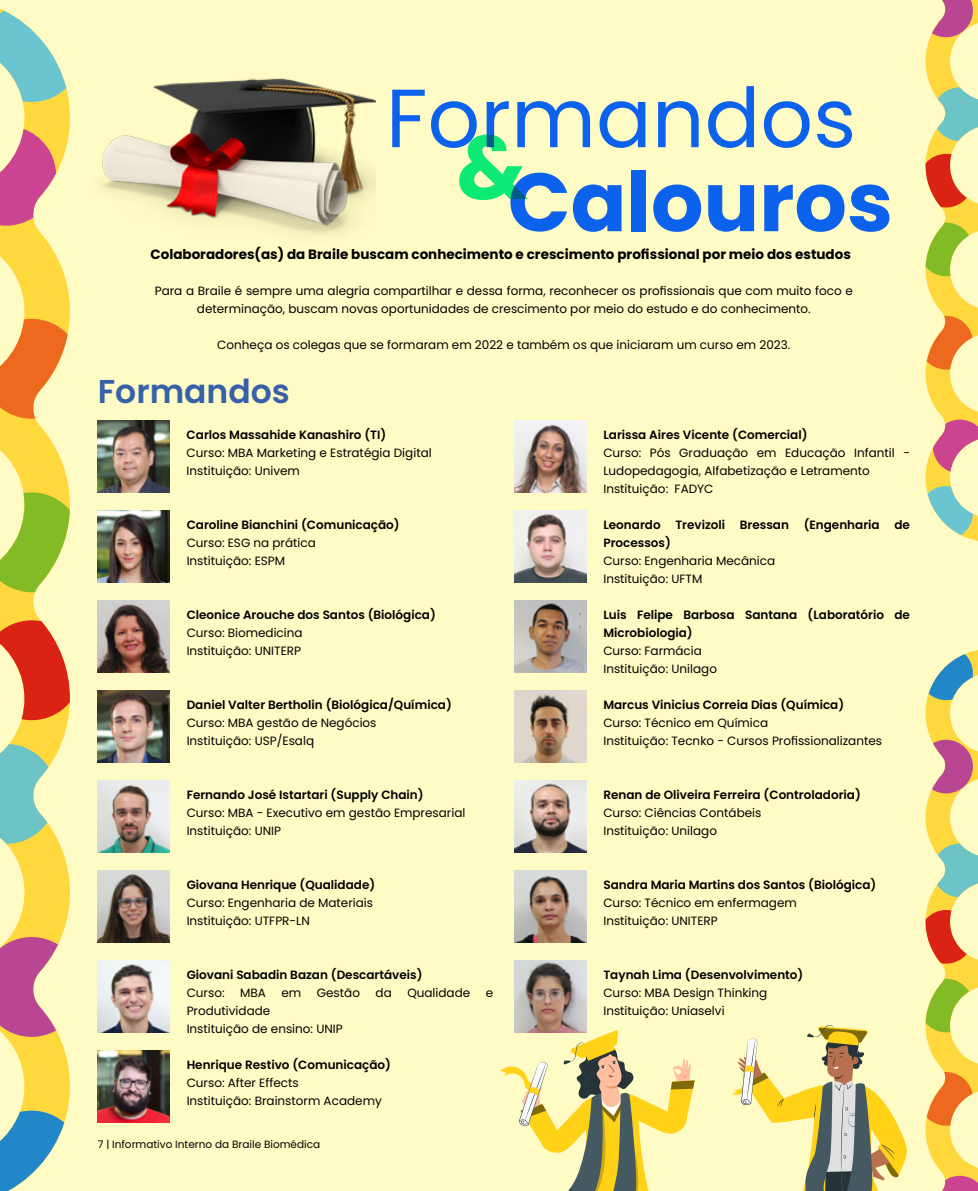
<style>
.page{position:relative;width:978px;height:1191px;background:#fffbc4}
.page>*{position:absolute;margin:0;border:0;box-sizing:border-box;transform-origin:0 0}
.t1{font:700 90px "Poppins";color:#0ced97}
.t2{font:82.5px "Poppins";color:#0c62ed}
.t3{font:700 82.5px "Poppins";color:#0c62ed}
.t4{font:600 33px "Poppins";color:#3660aa}
.t5{font:700 13.5px "Poppins";color:#000}
.t6{font:12px/18px "Poppins";color:#000}
.t7{font:600 12px/18px "Poppins";color:#000}
.t8{font:10.5px "Poppins";color:#000}
</style>
<div class="page">
<img style="left:102px;top:78px;width:273px;height:156px">
<img style="left:98px;top:421px;width:72px;height:72px">
<img style="left:514px;top:961px;width:72px;height:69px">
<img style="left:514px;top:421px;width:72px;height:72px">
<img style="left:98px;top:601px;width:72px;height:72px">
<img style="left:514px;top:601px;width:72px;height:72px">
<img style="left:98px;top:781px;width:72px;height:72px">
<img style="left:514px;top:781px;width:72px;height:72px">
<img style="left:98px;top:511px;width:72px;height:72px">
<img style="left:514px;top:511px;width:72px;height:72px">
<img style="left:98px;top:691px;width:72px;height:72px">
<img style="left:514px;top:691px;width:72px;height:72px">
<img style="left:98px;top:1051px;width:72px;height:72px">
<img style="left:98px;top:871px;width:72px;height:72px">
<img style="left:98px;top:961px;width:72px;height:72px">
<img style="left:514px;top:871px;width:72px;height:72px">
<svg style="left:0;top:8px;width:70px;height:1115px;fill:#ffd83d"></svg>
<svg style="left:0;top:11px;width:66px;height:91px"></svg>
<svg style="left:0;top:129px;width:56px;height:97px"></svg>
<svg style="left:0;top:319px;width:68px;height:100px"></svg>
<svg style="left:0;top:492px;width:70px;height:100px"></svg>
<svg style="left:0;top:620px;width:70px;height:100px"></svg>
<svg style="left:0;top:744px;width:48px;height:99px"></svg>
<svg style="left:0;top:937px;width:58px;height:99px"></svg>
<svg style="left:0;top:1110px;width:64px;height:81px"></svg>
<svg style="left:926px;top:0;width:52px;height:541px"></svg>
<svg style="left:926px;top:650px;width:52px;height:541px"></svg>
<svg style="left:732px;top:1025px;width:175px;height:166px"></svg>
<svg style="left:500px;top:1030px;width:195px;height:161px"></svg>
<h2 class="t2" style="left:386px;top:70px;width:472px">Formandos</h2>
<h2 class="t3" style="left:508px;top:154px;width:387px">Calouros</h2>
<h1 class="t1" style="left:456px;top:115px;width:73px">&amp;</h1>
<p class="t5" style="left:150px;top:246px;width:702px">Colaboradores(as) da Braile buscam conhecimento e crescimento profissional por meio dos estudos</p>
<p class="t6" style="left:155px;top:281px;width:700px;text-align:center">Para a Braile é sempre uma alegria compartilhar e dessa forma, reconhecer os profissionais que com muito foco e determinação, buscam novas oportunidades de crescimento por meio do estudo e do conhecimento.</p>
<p class="t6" style="left:217px;top:335px;width:575px">Conheça os colegas que se formaram em 2022 e também os que iniciaram um curso em 2023.</p>
<h3 class="t4" style="left:98px;top:372px;width:194px">Formandos</h3>
<p class="t7" style="left:187px;top:425px;width:201px">Carlos Massahide Kanashiro (TI)</p>
<p class="t6" style="left:187px;top:443px;width:247px">Curso: MBA Marketing e Estratégia Digital<br>Instituição: Univem</p>
<p class="t7" style="left:187px;top:515px;width:215px">Caroline Bianchini (Comunicação)</p>
<p class="t6" style="left:187px;top:533px;width:131px">Curso: ESG na prática<br>Instituição: ESPM</p>
<p class="t7" style="left:187px;top:605px;width:251px">Cleonice Arouche dos Santos (Biológica)</p>
<p class="t6" style="left:187px;top:623px;width:118px">Curso: Biomedicina<br>Instituição: UNITERP</p>
<p class="t7" style="left:187px;top:695px;width:267px">Daniel Valter Bertholin (Biológica/Química)</p>
<p class="t6" style="left:187px;top:713px;width:191px">Curso: MBA gestão de Negócios<br>Instituição: USP/Esalq</p>
<p class="t7" style="left:187px;top:785px;width:239px">Fernando José Istartari (Supply Chain)</p>
<p class="t6" style="left:187px;top:803px;width:280px">Curso: MBA - Executivo em gestão Empresarial<br>Instituição: UNIP</p>
<p class="t7" style="left:187px;top:875px;width:190px">Giovana Henrique (Qualidade)</p>
<p class="t6" style="left:187px;top:893px;width:188px">Curso: Engenharia de Materiais<br>Instituição: UTFPR-LN</p>
<p class="t7" style="left:187px;top:965px;width:237px">Giovani Sabadin Bazan (Descartáveis)</p>
<p class="t6" style="left:187px;top:983px;width:39px">Curso:</p>
<p class="t6" style="left:240px;top:983px;width:27px">MBA</p>
<p class="t6" style="left:281px;top:983px;width:21px">em</p>
<p class="t6" style="left:317px;top:983px;width:45px">Gestão</p>
<p class="t6" style="left:376px;top:983px;width:18px">da</p>
<p class="t6" style="left:407px;top:983px;width:64px">Qualidade</p>
<p class="t6" style="left:486px;top:983px;width:9px">e</p>
<p class="t6" style="left:187px;top:1001px;width:158px">Produtividade<br>Instituição de ensino: UNIP</p>
<p class="t7" style="left:187px;top:1055px;width:206px">Henrique Restivo (Comunicação)</p>
<p class="t6" style="left:187px;top:1073px;width:197px">Curso: After Effects<br>Instituição: Brainstorm Academy</p>
<p class="t8" style="left:98px;top:1138px;width:224px">7 | Informativo Interno da Braile Biomédica</p>
<p class="t7" style="left:603px;top:425px;width:206px">Larissa Aires Vicente (Comercial)</p>
<p class="t6" style="left:603px;top:443px;width:308px">Curso: Pós Graduação em Educação Infantil -<br>Ludopedagogia, Alfabetização e Letramento<br>Instituição: FADYC</p>
<p class="t7" style="left:603px;top:515px;width:308px">Leonardo Trevizoli Bressan (Engenharia de<br>Processos)</p>
<p class="t6" style="left:603px;top:551px;width:173px">Curso: Engenharia Mecânica<br>Instituição: UFTM</p>
<p class="t7" style="left:603px;top:605px;width:308px">Luis Felipe Barbosa Santana (Laboratório de<br>Microbiologia)</p>
<p class="t6" style="left:603px;top:641px;width:115px">Curso: Farmácia<br>Instituição: Unilago</p>
<p class="t7" style="left:603px;top:695px;width:242px">Marcus Vinicius Correia Dias (Química)</p>
<p class="t6" style="left:603px;top:713px;width:280px">Curso: Técnico em Química<br>Instituição: Tecnko - Cursos Profissionalizantes</p>
<p class="t7" style="left:603px;top:785px;width:259px">Renan de Oliveira Ferreira (Controladoria)</p>
<p class="t6" style="left:603px;top:803px;width:160px">Curso: Ciências Contábeis<br>Instituição: Unilago</p>
<p class="t7" style="left:603px;top:875px;width:274px">Sandra Maria Martins dos Santos (Biológica)</p>
<p class="t6" style="left:603px;top:893px;width:195px">Curso: Técnico em enfermagem<br>Instituição: UNITERP</p>
<p class="t7" style="left:603px;top:965px;width:202px">Taynah Lima (Desenvolvimento)</p>
<p class="t6" style="left:603px;top:983px;width:165px">Curso: MBA Design Thinking<br>Instituição: Uniaselvi</p>
</div>
